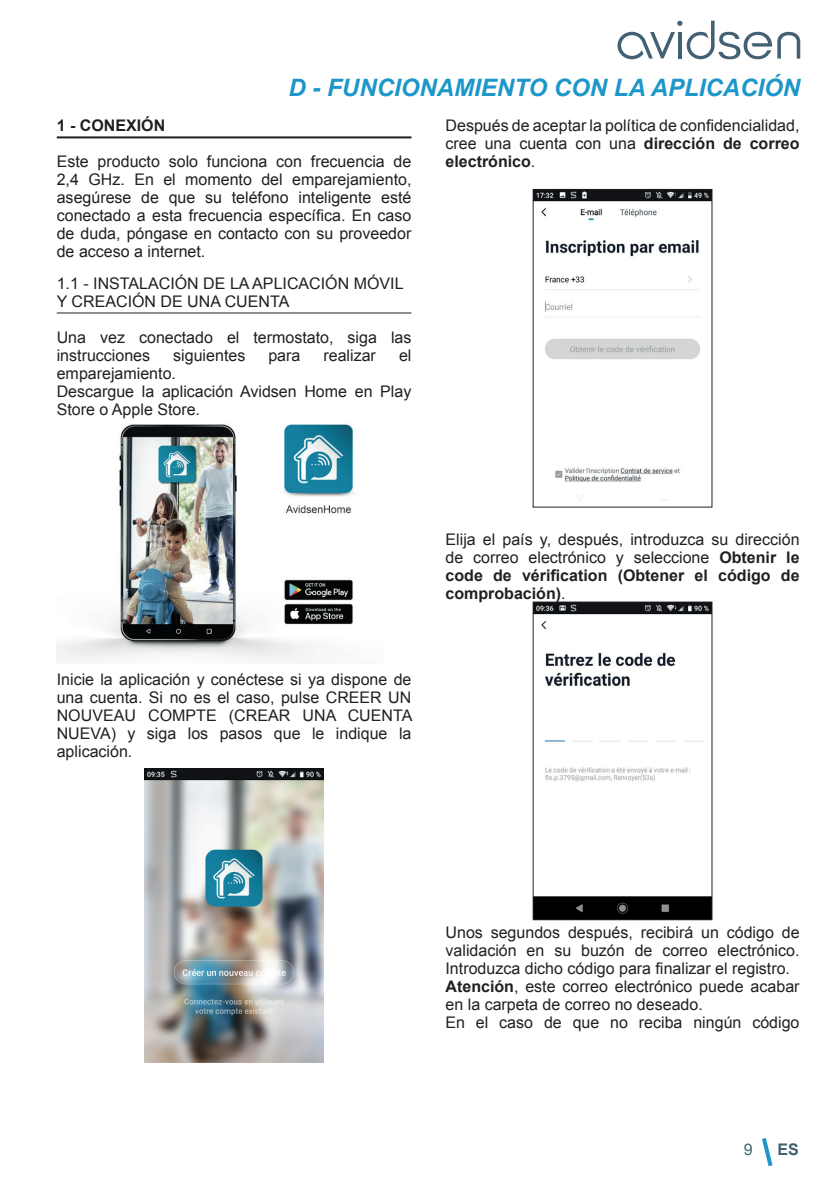
<style>
.page{position:relative;width:840px;height:1191px;background:#fff}
.page>*{position:absolute;margin:0;border:0;box-sizing:border-box;transform-origin:0 0}
.t1{font:italic 700 24px "Arial";color:#1d96c9}
.t2{font:16px/18px "Arial";color:#231f20;text-align:justify}
.t3{font:700 16px "Arial";color:#231f20}
.t4{font:700 16px "Arial";color:#436171}
.t5{font:16px "Arial";color:#436171}
.s1{font-weight:700}
</style>
<div class="page">
<svg style="left:762px;top:1138px;width:11px;height:29px"></svg>
<svg style="left:617px;top:21px;width:182px;height:38px"></svg>
<hr style="left:57px;top:136px;width:354px;height:2px;background:#231f20">
<hr style="left:57px;top:312px;width:354px;height:1px;background:#231f20">
<img style="left:57px;top:424px;width:297px;height:239px">
<img style="left:145px;top:768px;width:178px;height:294px">
<img style="left:534px;top:191px;width:175px;height:310px">
<div style="left:532px;top:189px;width:179px;height:318px;border:1px solid #231f20"></div>
<img style="left:534px;top:604px;width:175px;height:314px">
<div style="left:532px;top:602px;width:179px;height:318px;border:1px solid #231f20"></div>
<h1 class="t1" style="left:288px;top:72px;width:513px">D - FUNCIONAMIENTO CON LA APLICACIÓN</h1>
<p class="t3" style="left:57px;top:115px;width:110px">1 - CONEXIÓN</p>
<p class="t2" style="left:57px;top:152px;width:356px">Este producto solo funciona con frecuencia de 2,4 GHz. En el momento del emparejamiento, asegúrese de que su teléfono inteligente esté conectado a esta frecuencia específica. En caso de duda, póngase en contacto con su proveedor de acceso a internet.</p>
<p class="t2" style="left:57px;top:274px;width:348px">1.1 - INSTALACIÓN DE LA APLICACIÓN MÓVIL<br>Y CREACIÓN DE UNA CUENTA</p>
<p class="t2" style="left:57px;top:328px;width:356px">Una vez conectado el termostato, siga las instrucciones</p>
<p class="t2" style="left:173px;top:346px;width:74px">siguientes</p>
<p class="t2" style="left:268px;top:346px;width:34px">para</p>
<p class="t2" style="left:323px;top:346px;width:54px">realizar</p>
<p class="t2" style="left:399px;top:346px;width:14px">el</p>
<p class="t2" style="left:57px;top:364px;width:356px;text-align:left">emparejamiento.<br>Descargue la aplicación Avidsen Home en Play<br>Store o Apple Store.</p>
<p class="t2" style="left:445px;top:116px;width:355px">Después de aceptar la política de confidencialidad, cree una cuenta con una <span class="s1">dirección de correo electrónico</span>.</p>
<p class="t2" style="left:57px;top:670px;width:357px">Inicie la aplicación y conéctese si ya dispone de una cuenta. Si no es el caso, pulse CREER UN NOUVEAU COMPTE (CREAR UNA CUENTA NUEVA) y siga los pasos que le indique la aplicación.</p>
<p class="t2" style="left:445px;top:530px;width:355px">Elija el país y, después, introduzca su dirección de correo electrónico y seleccione <span class="s1">Obtenir le code de vérification (Obtener el código de comprobación)</span>.</p>
<p class="t2" style="left:445px;top:923px;width:355px;text-align:left">Unos segundos después, recibirá un código de validación en su buzón de correo electrónico.<br>Introduzca dicho código para finalizar el registro.<br><span class="s1">Atención</span>, este correo electrónico puede acabar en la carpeta de correo no deseado.<br>En el caso de que no reciba ningún código</p>
<p class="t5" style="left:743px;top:1139px;width:10px">9</p>
<p class="t4" style="left:777px;top:1139px;width:23px">ES</p>
</div>
